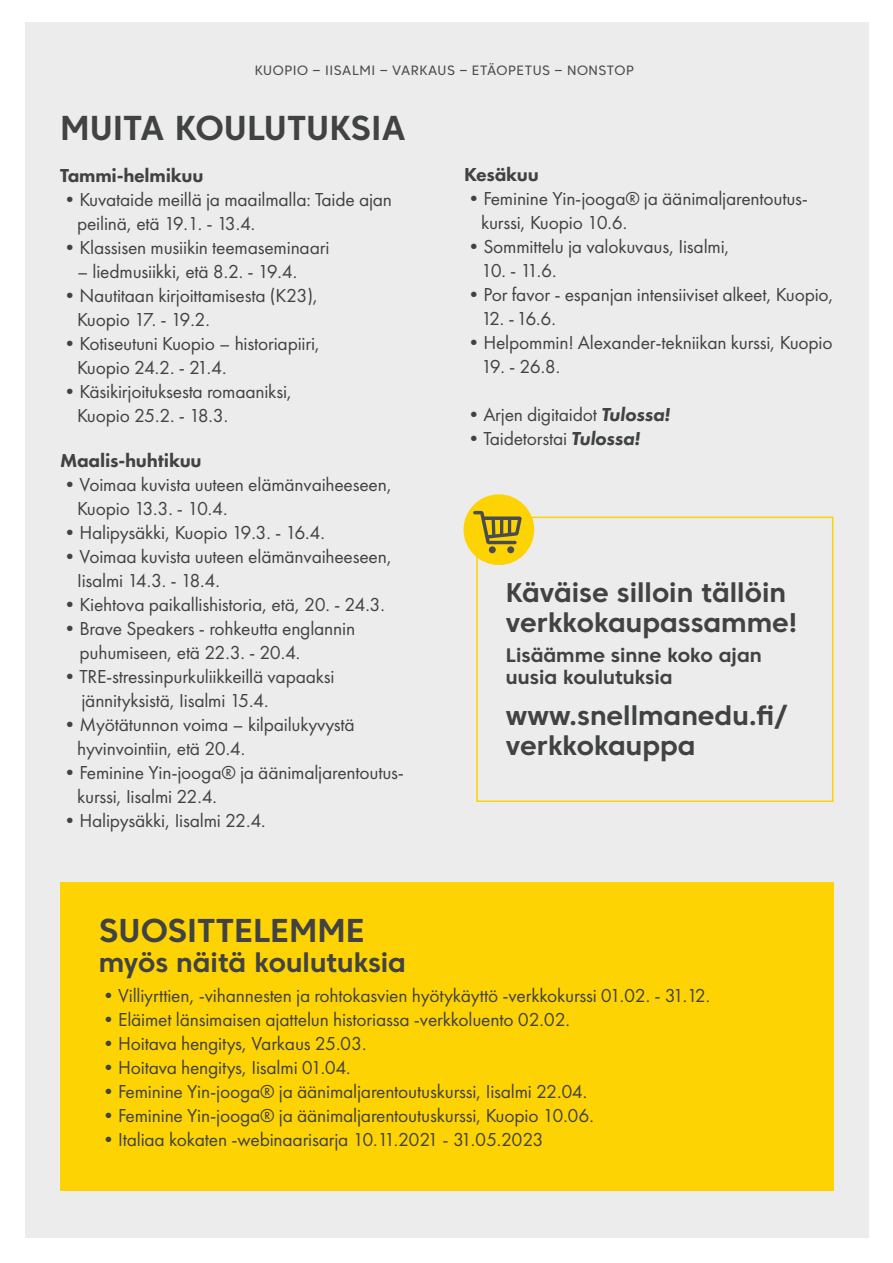
<style>
.page{position:relative;width:893px;height:1263px;background:#fff}
.page>*{position:absolute;margin:0;border:0;box-sizing:border-box;transform-origin:0 0}
.välitosake{font:700 34.5px "Core Sans C 65";color:#414243}
.välitosake-2{font:700 33px "Core Sans C 65";color:#414243}
.välitosake-3{font:700 27px/30px "Core Sans C 65";color:#414243}
.leipis{font:19.5px/24px "Futura PT";letter-spacing:-.01em;color:#414243}
.välitosake-4{font:700 19.5px "Core Sans C 65";color:#414243}
.leipis-2{font:800 19.5px "Futura PT";letter-spacing:-.01em;color:#414243}
.välitosake-5{font:13.5px "Core Sans C 45";letter-spacing:.04em;color:#4b4c4d}
.s1{font-weight:800;font-style:italic}
</style>
<div class="page">
<div style="left:26px;top:22px;width:842px;height:1215px;background:#ececec"></div>
<div style="left:60px;top:882px;width:773px;height:309px;background:#fed304"></div>
<div style="left:476px;top:517px;width:357px;height:285px;border:2px solid #fed304"></div>
<div style="left:463px;top:494px;width:71px;height:71px;background:#fed304;border-radius:50%"></div>
<div style="left:507px;top:546px;width:7px;height:7px;background:#4b4c4d;border-radius:50%"></div>
<div style="left:489px;top:546px;width:7px;height:7px;background:#4b4c4d;border-radius:50%"></div>
<svg style="left:473px;top:511px;width:49px;height:33px"></svg>
<hr style="left:500px;top:517px;width:3px;height:18px;background:#4b4c4d">
<hr style="left:508px;top:517px;width:3px;height:18px;background:#4b4c4d">
<p class="välitosake-5" style="left:255px;top:62px;width:381px">KUOPIO – IISALMI – VARKAUS – ETÄOPETUS – NONSTOP</p>
<p class="välitosake" style="left:60px;top:106px;width:347px">MUITA KOULUTUKSIA</p>
<p class="leipis-2" style="left:60px;top:163px;width:145px">Tammi-helmikuu</p>
<p class="leipis" style="left:77px;top:187px;width:317px;text-indent:-17px">•Kuvataide meillä ja maailmalla: Taide ajan peilinä, etä 19.1. - 13.4.</p>
<p class="leipis" style="left:60px;top:235px;width:271px">•Klassisen musiikin teemaseminaari</p>
<p class="leipis" style="left:77px;top:259px;width:222px">– liedmusiikki, etä 8.2. - 19.4.</p>
<p class="leipis" style="left:60px;top:283px;width:260px">•Nautitaan kirjoittamisesta (K23),</p>
<p class="leipis" style="left:77px;top:307px;width:134px">Kuopio 17. - 19.2.</p>
<p class="leipis" style="left:60px;top:331px;width:262px">•Kotiseutuni Kuopio – historiapiiri,</p>
<p class="leipis" style="left:77px;top:355px;width:151px">Kuopio 24.2. - 21.4.</p>
<p class="leipis" style="left:60px;top:379px;width:234px">•Käsikirjoituksesta romaaniksi,</p>
<p class="leipis" style="left:77px;top:403px;width:153px">Kuopio 25.2. - 18.3.</p>
<p class="leipis-2" style="left:60px;top:448px;width:143px">Maalis-huhtikuu</p>
<p class="leipis" style="left:77px;top:472px;width:317px;text-indent:-17px">•Voimaa kuvista uuteen elämänvaiheeseen,<br>Kuopio 13.3. - 10.4.</p>
<p class="leipis" style="left:60px;top:520px;width:266px">•Halipysäkki, Kuopio 19.3. - 16.4.</p>
<p class="leipis" style="left:77px;top:544px;width:317px;text-indent:-17px">•Voimaa kuvista uuteen elämänvaiheeseen,<br>Iisalmi 14.3. - 18.4.</p>
<p class="leipis" style="left:60px;top:592px;width:326px">•Kiehtova paikallishistoria, etä, 20. - 24.3.</p>
<p class="leipis" style="left:60px;top:616px;width:297px">•Brave Speakers - rohkeutta englannin</p>
<p class="leipis" style="left:79px;top:640px;width:222px">puhumiseen, etä 22.3. - 20.4.</p>
<p class="leipis" style="left:60px;top:664px;width:276px">•TRE-stressinpurkuliikkeillä vapaaksi</p>
<p class="leipis" style="left:81px;top:688px;width:189px">jännityksistä, Iisalmi 15.4.</p>
<p class="leipis" style="left:60px;top:712px;width:296px">•Myötätunnon voima – kilpailukyvystä</p>
<p class="leipis" style="left:77px;top:736px;width:170px">hyvinvointiin, etä 20.4.</p>
<p class="leipis" style="left:77px;top:760px;width:329px;text-indent:-17px">•Feminine Yin-jooga® ja äänimaljarentoutus&shy;kurssi, Iisalmi 22.4.</p>
<p class="leipis" style="left:60px;top:808px;width:207px">•Halipysäkki, Iisalmi 22.4.</p>
<p class="leipis-2" style="left:464px;top:163px;width:76px">Kesäkuu</p>
<p class="leipis" style="left:481px;top:187px;width:329px;text-indent:-17px">•Feminine Yin-jooga® ja äänimaljarentoutus&shy;kurssi, Kuopio 10.6.</p>
<p class="leipis" style="left:464px;top:235px;width:267px">•Sommittelu ja valokuvaus, Iisalmi,</p>
<p class="leipis" style="left:481px;top:259px;width:77px">10. - 11.6.</p>
<p class="leipis" style="left:464px;top:283px;width:371px">•Por favor - espanjan intensiiviset alkeet, Kuopio,</p>
<p class="leipis" style="left:481px;top:307px;width:76px">12. -16.6.</p>
<p class="leipis" style="left:464px;top:331px;width:370px">•Helpommin! Alexander-tekniikan kurssi, Kuopio</p>
<p class="leipis" style="left:481px;top:355px;width:81px">19. - 26.8.</p>
<p class="leipis" style="left:464px;top:403px;width:207px">•Arjen digitaidot <span class="s1">Tulossa!</span></p>
<p class="leipis" style="left:464px;top:427px;width:178px">•Taidetorstai <span class="s1">Tulossa!</span></p>
<p class="välitosake-3" style="left:506px;top:577px;width:293px">Käväise silloin tällöin verkkokaupassamme!</p>
<p class="välitosake-4" style="left:506px;top:643px;width:257px">Lisäämme sinne koko ajan</p>
<p class="välitosake-4" style="left:506px;top:665px;width:168px">uusia koulutuksia</p>
<p class="välitosake-3" style="left:506px;top:700px;width:283px">www.snellmanedu.fi/ verkkokauppa</p>
<p class="välitosake-2" style="left:99px;top:910px;width:267px">SUOSITTELEMME</p>
<p class="välitosake-3" style="left:99px;top:948px;width:309px">myös näitä koulutuksia</p>
<p class="leipis" style="left:99px;top:984px;width:613px">•Villiyrttien, -vihannesten ja rohtokasvien hyötykäyttö -verkkokurssi 01.02. - 31.12.</p>
<p class="leipis" style="left:99px;top:1008px;width:473px">•Eläimet länsimaisen ajattelun historiassa -verkkoluento 02.02.</p>
<p class="leipis" style="left:99px;top:1032px;width:269px">•Hoitava hengitys, Varkaus 25.03.</p>
<p class="leipis" style="left:99px;top:1056px;width:253px">•Hoitava hengitys, Iisalmi 01.04.</p>
<p class="leipis" style="left:99px;top:1080px;width:490px">•Feminine Yin-jooga® ja äänimaljarentoutuskurssi, Iisalmi 22.04.</p>
<p class="leipis" style="left:99px;top:1104px;width:496px">•Feminine Yin-jooga® ja äänimaljarentoutuskurssi, Kuopio 10.06.</p>
<p class="leipis" style="left:99px;top:1128px;width:446px">•Italiaa kokaten -webinaarisarja 10.11.2021 - 31.05.2023</p>
</div>
